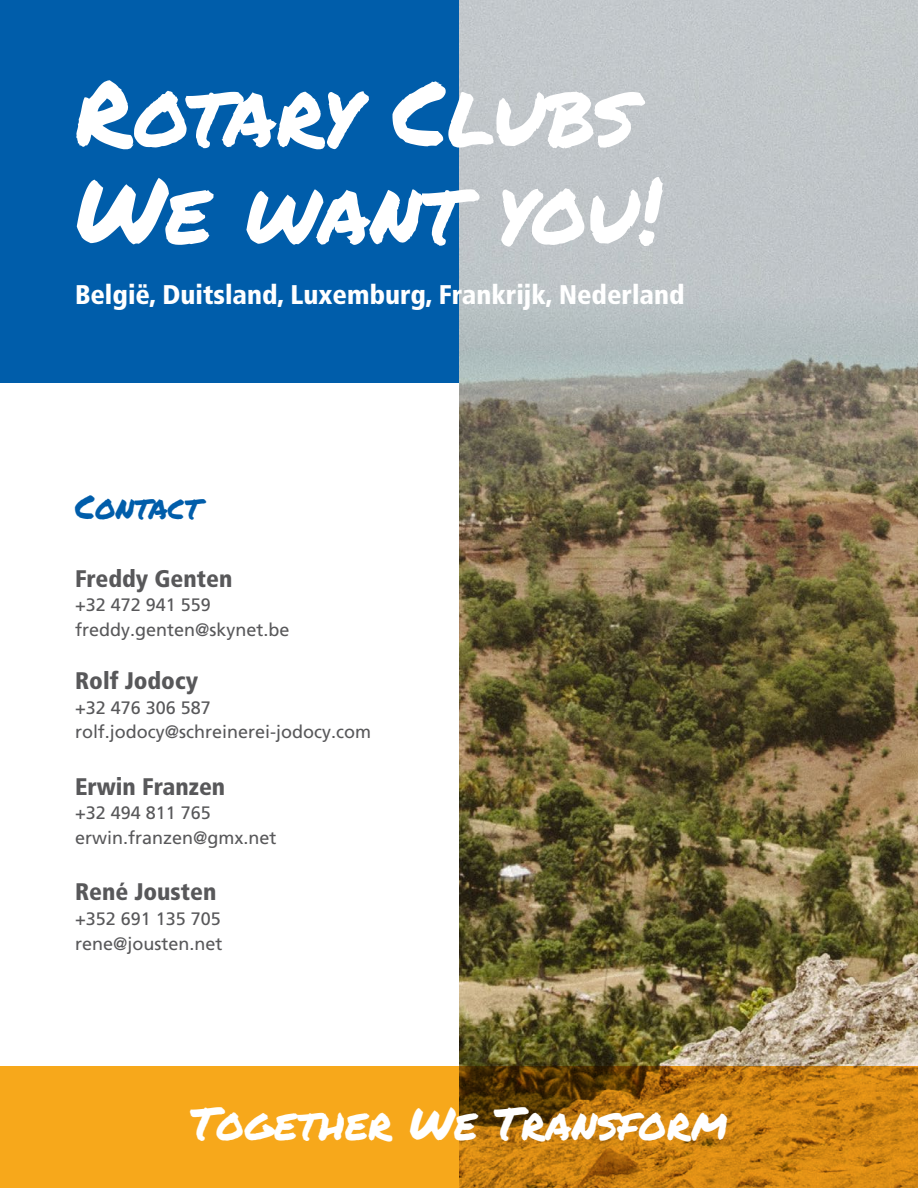
<style>
.page{position:relative;width:918px;height:1188px;background:#fff}
.page>*{position:absolute;margin:0;border:0;box-sizing:border-box;transform-origin:0 0}
.t1{font:90px "Permanent Marker";letter-spacing:-.01em;color:#fff}
.t2{font:45px "Permanent Marker";color:#fff}
.t3{font:33px "Permanent Marker";color:#005daa}
.t4{font:900 condensed 27px "Frutiger LT Pro";color:#fff}
.t5{font:900 condensed 24px "Frutiger LT Pro";color:#58585a}
.t6{font:18px "Frutiger LT Pro";color:#58585a}
</style>
<div class="page">
<div style="left:0;top:0;width:918px;height:382px;background:#005daa"></div>
<img style="left:459px;top:0;width:459px;height:1066px">
<svg style="left:0;top:1066px;width:918px;height:122px;background:#d68d15"></svg>
<p class="t1" style="left:75px;top:46px;width:562px">Rotary Clubs</p>
<p class="t1" style="left:75px;top:144px;width:588px">We want you!</p>
<p class="t4" style="left:75px;top:278px;width:611px">België, Duitsland, Luxemburg, Frankrijk, Nederland</p>
<p class="t3" style="left:75px;top:483px;width:127px">Contact</p>
<p class="t5" style="left:75px;top:564px;width:159px">Freddy Genten</p>
<p class="t6" style="left:75px;top:594px;width:137px">+32 472 941 559</p>
<p class="t6" style="left:75px;top:619px;width:216px">freddy.genten@skynet.be</p>
<p class="t5" style="left:75px;top:666px;width:125px">Rolf Jodocy</p>
<p class="t6" style="left:75px;top:697px;width:137px">+32 476 306 587</p>
<p class="t6" style="left:75px;top:722px;width:298px">rolf.jodocy@schreinerei-jodocy.com</p>
<p class="t5" style="left:75px;top:772px;width:152px">Erwin Franzen</p>
<p class="t6" style="left:75px;top:803px;width:137px">+32 494 811 765</p>
<p class="t6" style="left:75px;top:827px;width:203px">erwin.franzen@gmx.net</p>
<p class="t5" style="left:75px;top:878px;width:143px">René Jousten</p>
<p class="t6" style="left:75px;top:908px;width:147px">+352 691 135 705</p>
<p class="t6" style="left:75px;top:933px;width:149px">rene@jousten.net</p>
<p class="t2" style="left:190px;top:1090px;width:539px">Together We Transform</p>
</div>
